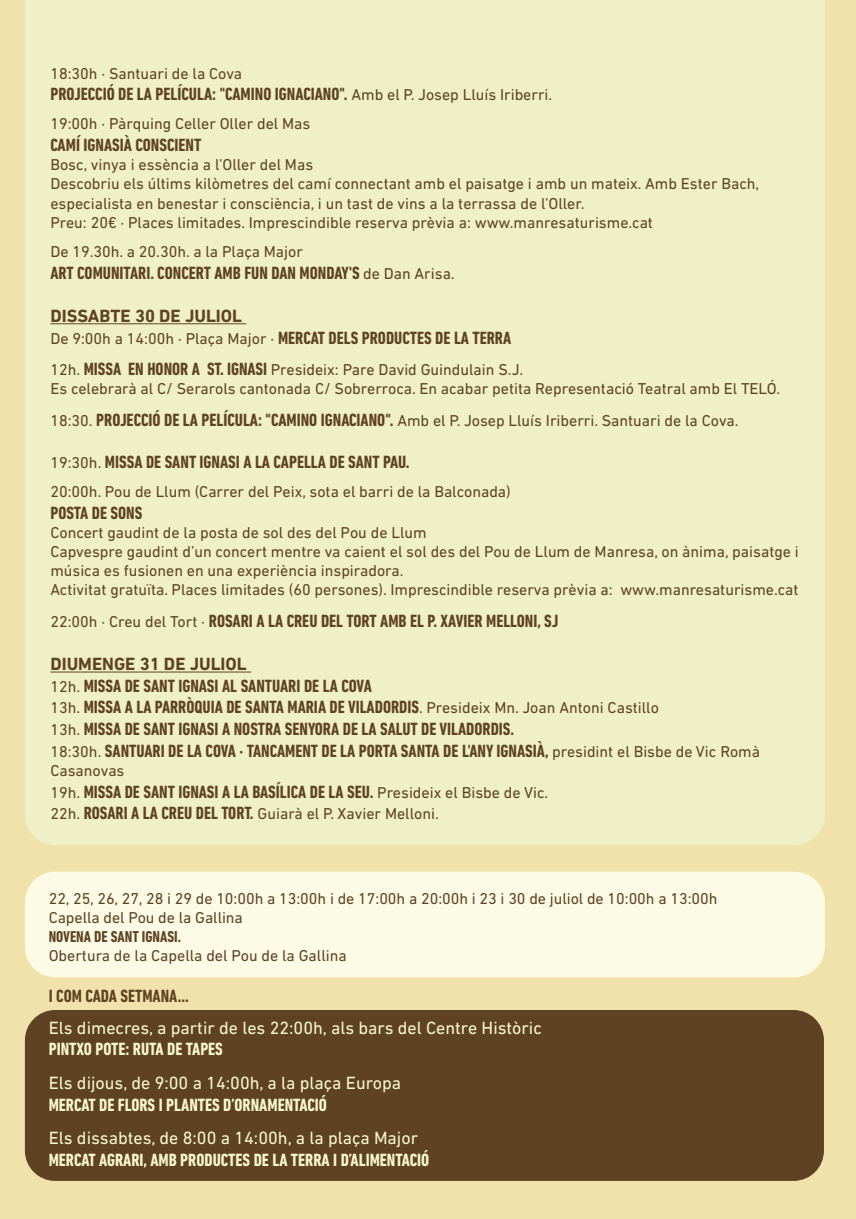
<style>
.page{position:relative;width:856px;height:1219px;background:#fff}
.page>*{position:absolute;margin:0;border:0;box-sizing:border-box;transform-origin:0 0}
.t1{font:700 condensed 18px/21.6px "DIN Next LT Pro";color:#5f4223}
.t2{font:18px "DIN Next LT Pro";color:#fbf9d2}
.t3{font:700 condensed 18px "DIN Next LT Pro";color:#fbf9d2}
.t4{font:16px/19.2px "DIN Next LT Pro";color:#5f4223}
.t5{font:700 condensed 16px "DIN Next LT Pro";color:#5f4223}
.s1{font-weight:400;font-stretch:normal;font-size:16px}
.s2{font-stretch:normal}
.s3{font-weight:700;font-stretch:condensed;font-size:18px}
</style>
<div class="page">
<div style="left:0;top:0;width:856px;height:1218px;background:#f0e2aa"></div>
<div style="left:25px;top:0;width:800px;height:844px;background:#eff0c7"></div>
<hr style="left:50px;top:323px;width:196px;height:1px;background:#5f4223">
<hr style="left:50px;top:671px;width:201px;height:1px;background:#5f4223">
<div style="left:25px;top:871px;width:800px;height:106px;background:#fcfce6;border-radius:30px"></div>
<div style="left:25px;top:1009px;width:799px;height:171px;background:#5f4223;border-radius:30px"></div>
<p class="t4" style="left:50px;top:63px;width:193px">18:30h · Santuari de la Cova</p>
<p class="t1" style="left:50px;top:83px;width:503px">PROJECCIÓ DE LA PELÍCULA: "CAMINO IGNACIANO". <span class="s1">Amb el P. Josep Lluís Iriberri.</span></p>
<p class="t4" style="left:50px;top:114px;width:261px">19:00h · Pàrquing Celler Oller del Mas</p>
<p class="t1" style="left:50px;top:134px;width:152px">CAMÍ IGNASIÀ CONSCIENT</p>
<p class="t4" style="left:50px;top:155px;width:710px">Bosc, vinya i essència a l’Oller del Mas<br>Descobriu els últims kilòmetres del camí connectant amb el paisatge i amb un mateix. Amb Ester Bach, especialista en benestar i consciència, i un tast de vins a la terrassa de l’Oller.<br>Preu: 20€ · Places limitades. Imprescindible reserva prèvia a: www.manresaturisme.cat</p>
<p class="t4" style="left:50px;top:242px;width:254px">De 19.30h. a 20.30h. a la Plaça Major</p>
<p class="t1" style="left:50px;top:262px;width:406px">ART COMUNITARI. CONCERT AMB FUN DAN MONDAY'S <span class="s1">de Dan Arisa.</span></p>
<p class="t1" style="left:50px;top:305px;width:462px"><span class="s2">DISSABTE 30 DE JULIOL<br></span><span class="s1">De 9:00h a 14:00h · Plaça Major ·</span> MERCAT DELS PRODUCTES DE LA TERRA</p>
<p class="t4" style="left:50px;top:360px;width:731px">12h. <span class="s3">MISSA EN HONOR A ST. IGNASI</span> Presideix: Pare David Guindulain S.J.<br>Es celebrarà al C/ Serarols cantonada C/ Sobrerroca. En acabar petita Representació Teatral amb El TELÓ.</p>
<p class="t4" style="left:50px;top:411px;width:690px">18:30. <span class="s3">PROJECCIÓ DE LA PELÍCULA: "CAMINO IGNACIANO".</span> Amb el P. Josep Lluís Iriberri. Santuari de la Cova.</p>
<p class="t1" style="left:50px;top:450px;width:361px"><span class="s1">19:30h.</span> MISSA DE SANT IGNASI A LA CAPELLA DE SANT PAU.</p>
<p class="t4" style="left:50px;top:481px;width:462px">20:00h. Pou de Llum (Carrer del Peix, sota el barri de la Balconada)</p>
<p class="t1" style="left:50px;top:501px;width:94px">POSTA DE SONS</p>
<p class="t4" style="left:50px;top:522px;width:750px">Concert gaudint de la posta de sol des del Pou de Llum<br>Capvespre gaudint d’un concert mentre va caient el sol des del Pou de Llum de Manresa, on ànima, paisatge i música es fusionen en una experiència inspiradora.<br>Activitat gratuïta. Places limitades (60 persones). Imprescindible reserva prèvia a: www.manresaturisme.cat</p>
<p class="t1" style="left:50px;top:610px;width:510px"><span class="s1">22:00h · Creu del Tort ·</span> ROSARI A LA CREU DEL TORT AMB EL P. XAVIER MELLONI, SJ</p>
<p class="t1" style="left:50px;top:653px;width:711px"><span class="s2">DIUMENGE 31 DE JULIOL<br></span><span class="s1">12h.</span> MISSA DE SANT IGNASI AL SANTUARI DE LA COVA<br><span class="s1">13h.</span> MISSA A LA PARRÒQUIA DE SANTA MARIA DE VILADORDIS<span class="s1">. Presideix Mn. Joan Antoni Castillo<br>13h.</span> MISSA DE SANT IGNASI A NOSTRA SENYORA DE LA SALUT DE VILADORDIS.<br><span class="s1">18:30h.</span> SANTUARI DE LA COVA · TANCAMENT DE LA PORTA SANTA DE L'ANY IGNASIÀ, <span class="s1">presidint el Bisbe de Vic Romà</span></p>
<p class="t4" style="left:50px;top:760px;width:76px">Casanovas</p>
<p class="t1" style="left:50px;top:780px;width:499px"><span class="s1">19h.</span> MISSA DE SANT IGNASI A LA BASÍLICA DE LA SEU. <span class="s1">Presideix el Bisbe de Vic.</span></p>
<p class="t4" style="left:50px;top:803px;width:390px">22h. <span class="s3">ROSARI A LA CREU DEL TORT.</span> Guiarà el P. Xavier Melloni.</p>
<p class="t4" style="left:49px;top:888px;width:670px">22, 25, 26, 27, 28 i 29 de 10:00h a 13:00h i de 17:00h a 20:00h i 23 i 30 de juliol de 10:00h a 13:00h<br>Capella del Pou de la Gallina</p>
<p class="t5" style="left:49px;top:927px;width:134px">NOVENA DE SANT IGNASI.</p>
<p class="t4" style="left:49px;top:945px;width:300px">Obertura de la Capella del Pou de la Gallina</p>
<p class="t1" style="left:49px;top:985px;width:142px">I COM CADA SETMANA...</p>
<p class="t2" style="left:49px;top:1017px;width:495px">Els dimecres, a partir de les 22:00h, als bars del Centre Històric</p>
<p class="t3" style="left:49px;top:1038px;width:176px">PINTXO POTE: RUTA DE TAPES</p>
<p class="t2" style="left:49px;top:1072px;width:354px">Els dijous, de 9:00 a 14:00h, a la plaça Europa</p>
<p class="t3" style="left:49px;top:1094px;width:280px">MERCAT DE FLORS I PLANTES D’ORNAMENTACIÓ</p>
<p class="t2" style="left:49px;top:1127px;width:371px">Els dissabtes, de 8:00 a 14:00h, a la plaça Major</p>
<p class="t3" style="left:49px;top:1149px;width:382px">MERCAT AGRARI, AMB PRODUCTES DE LA TERRA I D’ALIMENTACIÓ</p>
</div>
